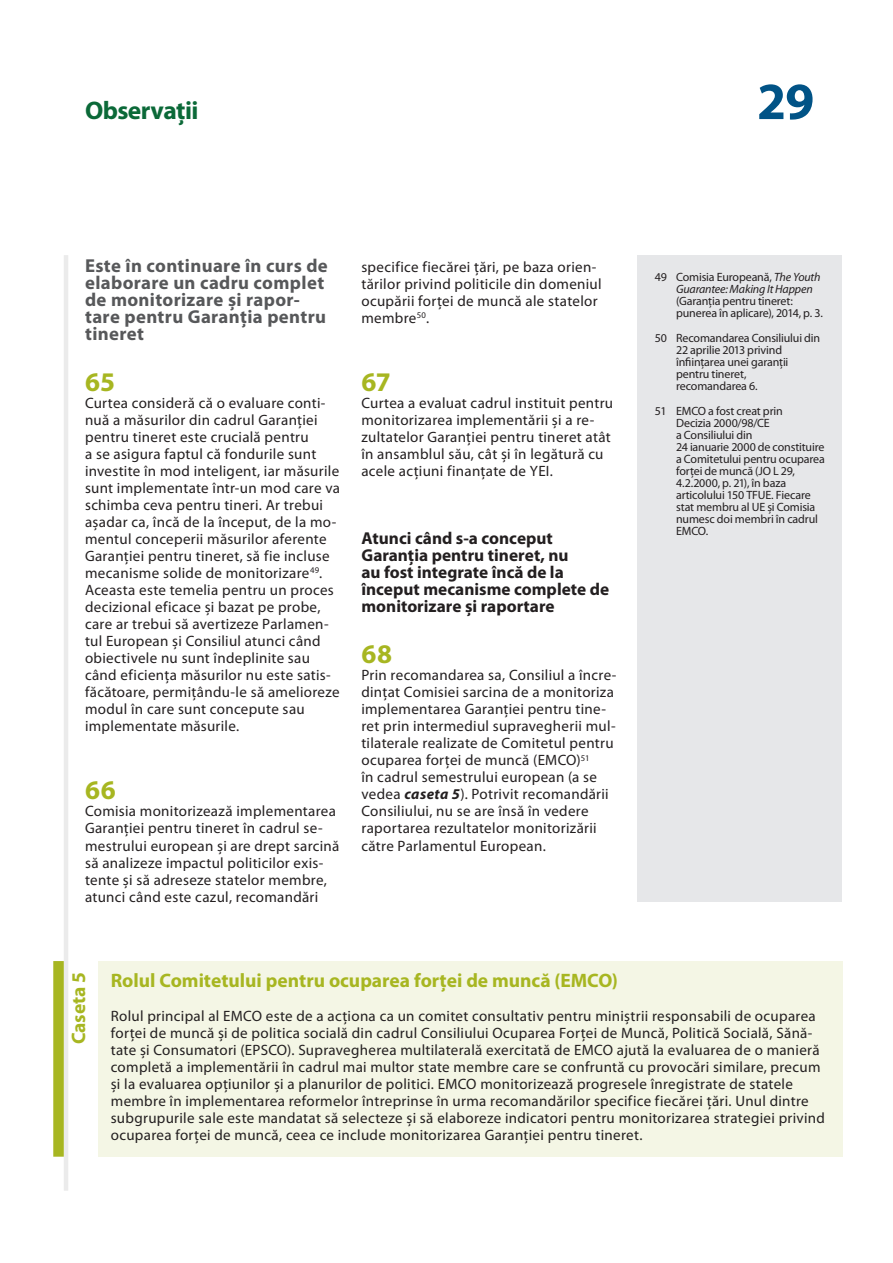
<style>
.page{position:relative;width:893px;height:1263px;background:#fff}
.page>*{position:absolute;margin:0;border:0;box-sizing:border-box;transform-origin:0 0}
.t1{font:700 52.5px "Myriad Pro";color:#015386}
.E_05_-_CHAP__1__TEXT{font:700 27px "Myriad Pro";letter-spacing:.01em;color:#a7b621}
.t2{font:700 25.5px "Myriad Pro";letter-spacing:-.025em;color:#0b6938}
.F_02_-_BOX_TITRE_COL{font:700 19.5px "Myriad Pro";color:#a7b621}
.F_01_-_GREEN_BOX_NUM{font:700 19.5px "Myriad Pro";color:#a7b621}
.E_03_-_CHAP__TITRE_A{font:700 18.75px/17px "Myriad Pro";letter-spacing:.02em;color:#57585a}
.E_04_-_CHAP__TITRE_B{font:700 17.25px/17px "Myriad Pro";color:#231f20}
.E_05_-_CHAP__1__TEXT-2{font:15px/17px "Myriad Pro";letter-spacing:.02em;color:#231f20}
.F_04_-_BOX_TEXTE{font:15px/17px "Myriad Pro";letter-spacing:.02em;color:#231f20}
.E_08_-_CHAP__FOOTNOT{font:12px/12px "Myriad Pro";letter-spacing:-.015em;color:#231f20}
.s1{font-weight:700;font-style:italic}
.s2{font-style:italic}
</style>
<div class="page">
<hr style="left:64px;top:255px;width:4px;height:936px;background:#ebebeb">
<div style="left:98px;top:961px;width:744px;height:196px;background:#f4f6e5"></div>
<div style="left:53px;top:961px;width:11px;height:196px;background:#a7b621"></div>
<div style="left:638px;top:255px;width:204px;height:646px;background:#e6e7e9"></div>
<h3 class="t2" style="left:85px;top:94px;width:115px">Observații</h3>
<h1 class="t1" style="left:757px;top:67px;width:59px">29</h1>
<p class="E_03_-_CHAP__TITRE_A" style="left:85px;top:257px;width:244px">Este în continuare în curs de elaborare un cadru complet de monitorizare și rapor&shy;tare pentru Garanția pentru tineret</p>
<p class="E_05_-_CHAP__1__TEXT" style="left:85px;top:364px;width:32px">65</p>
<p class="E_05_-_CHAP__1__TEXT-2" style="left:85px;top:394px;width:257px">Curtea consideră că o evaluare conti‑ nuă a măsurilor din cadrul Garanției pentru tineret este crucială pentru<br>a se asigura faptul că fondurile sunt investite în mod inteligent, iar măsurile sunt implementate într‑un mod care va schimba ceva pentru tineri. Ar trebui așadar ca, încă de la început, de la mo‑ mentul conceperii măsurilor aferente Garanției pentru tineret, să fie incluse mecanisme solide de monitorizare<sup>49</sup>.<br>Aceasta este temelia pentru un proces decizional eficace și bazat pe probe, care ar trebui să avertizeze Parlamen‑ tul European și Consiliul atunci când obiectivele nu sunt îndeplinite sau când eficiența măsurilor nu este satis‑ făcătoare, permițându‑le să amelioreze modul în care sunt concepute sau implementate măsurile.</p>
<p class="E_05_-_CHAP__1__TEXT" style="left:85px;top:773px;width:32px">66</p>
<p class="E_05_-_CHAP__1__TEXT-2" style="left:85px;top:803px;width:256px">Comisia monitorizează implementarea Garanției pentru tineret în cadrul se‑ mestrului european și are drept sarcină să analizeze impactul politicilor exis‑ tente și să adreseze statelor membre, atunci când este cazul, recomandări</p>
<p class="E_05_-_CHAP__1__TEXT-2" style="left:361px;top:258px;width:242px">specifice fiecărei țări, pe baza orien‑ tărilor privind politicile din domeniul ocupării forței de muncă ale statelor membre<sup>50</sup>.</p>
<p class="E_05_-_CHAP__1__TEXT" style="left:361px;top:364px;width:31px">67</p>
<p class="E_05_-_CHAP__1__TEXT-2" style="left:361px;top:394px;width:253px">Curtea a evaluat cadrul instituit pentru monitorizarea implementării și a re‑ zultatelor Garanției pentru tineret atât în ansamblul său, cât și în legătură cu acele acțiuni finanțate de YEI.</p>
<p class="E_04_-_CHAP__TITRE_B" style="left:361px;top:529px;width:249px">Atunci când s‑a conceput<br>Garanția pentru tineret, nu<br>au fost integrate încă de la început mecanisme complete de monitorizare și raportare</p>
<p class="E_05_-_CHAP__1__TEXT" style="left:361px;top:637px;width:32px">68</p>
<p class="E_05_-_CHAP__1__TEXT-2" style="left:361px;top:667px;width:257px">Prin recomandarea sa, Consiliul a încre‑ dințat Comisiei sarcina de a monitoriza implementarea Garanției pentru tine‑ ret prin intermediul supravegherii mul‑ tilaterale realizate de Comitetul pentru ocuparea forței de muncă (EMCO)<sup>51<br></sup>în cadrul semestrului european (a se vedea <span class="s1">caseta 5</span>). Potrivit recomandării Consiliului, nu se are însă în vedere raportarea rezultatelor monitorizării către Parlamentul European.</p>
<p class="E_08_-_CHAP__FOOTNOT" style="left:676px;top:271px;width:148px;text-indent:-21px">49 Comisia Europeană, <span class="s2">The Youth<br>Guarantee: Making It Happen </span>(Garanția pentru tineret: punerea în aplicare), 2014, p. 3.</p>
<p class="E_08_-_CHAP__FOOTNOT" style="left:676px;top:332px;width:145px;text-indent:-21px">50 Recomandarea Consiliului din<br>22 aprilie 2013 privind înființarea unei garanții pentru tineret, recomandarea 6.</p>
<p class="E_08_-_CHAP__FOOTNOT" style="left:676px;top:404px;width:150px;text-indent:-21px">51 EMCO a fost creat prin<br>Decizia 2000/98/CE<br>a Consiliului din<br>24 ianuarie 2000 de constituire a Comitetului pentru ocuparea forței de muncă (JO L 29,<br>4.2.2000, p. 21), în baza articolului 150 TFUE. Fiecare stat membru al UE și Comisia numesc doi membri în cadrul<br>EMCO.</p>
<p class="F_01_-_GREEN_BOX_NUM" style="left:66px;top:1044px;width:74px;rotate:-90deg">Caseta 5</p>
<p class="F_02_-_BOX_TITRE_COL" style="left:111px;top:967px;width:509px">Rolul Comitetului pentru ocuparea forței de muncă (EMCO)</p>
<p class="F_04_-_BOX_TEXTE" style="left:111px;top:1007px;width:716px">Rolul principal al EMCO este de a acționa ca un comitet consultativ pentru miniștrii responsabili de ocuparea forței de muncă și de politica socială din cadrul Consiliului Ocuparea Forței de Muncă, Politică Socială, Sănă‑ tate și Consumatori (EPSCO). Supravegherea multilaterală exercitată de EMCO ajută la evaluarea de o manieră completă a implementării în cadrul mai multor state membre care se confruntă cu provocări similare, precum și la evaluarea opțiunilor și a planurilor de politici. EMCO monitorizează progresele înregistrate de statele membre în implementarea reformelor întreprinse în urma recomandărilor specifice fiecărei țări. Unul dintre subgrupurile sale este mandatat să selecteze și să elaboreze indicatori pentru monitorizarea strategiei privind ocuparea forței de muncă, ceea ce include monitorizarea Garanției pentru tineret.</p>
</div>
